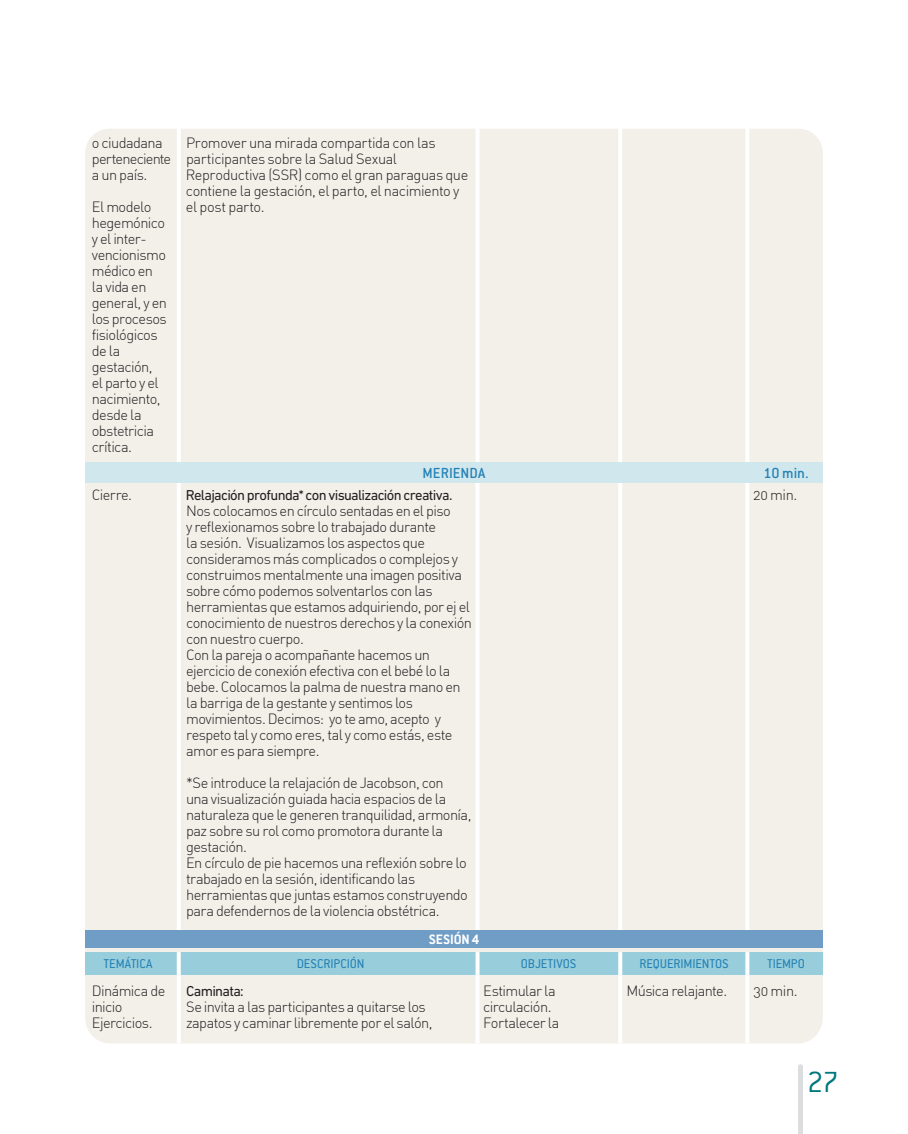
<style>
.page{position:relative;width:908px;height:1134px;background:#fff}
.page>*{position:absolute;margin:0;border:0;box-sizing:border-box;transform-origin:0 0}
.t1{font:300 32px "Conduit ITC Std";color:#00787d}
.t2{font:500 16px "Conduit ITC Std";color:#2581b5}
.t3{font:700 15px "Conduit ITC Std";color:#fff}
.t4{font:300 14.6px/16px "DIN Alternate";letter-spacing:-.04em;color:#231f20}
.t5{font:14.6px "DIN Next LT Pro";letter-spacing:-.045em;color:#231f20}
.t6{font:14px "Conduit ITC Std";color:#2581b5}
</style>
<div class="page">
<svg style="left:798px;top:1064px;width:4px;height:70px"></svg>
<div style="left:85px;top:129px;width:737px;height:914px;background:#f3f0ea"></div>
<hr style="left:177px;top:126px;width:4px;height:808px;background:#fff">
<hr style="left:475px;top:126px;width:4px;height:808px;background:#fff">
<hr style="left:618px;top:126px;width:4px;height:808px;background:#fff">
<hr style="left:745px;top:126px;width:4px;height:808px;background:#fff">
<div style="left:85px;top:462px;width:737px;height:21px;background:#cfe7ed"></div>
<div style="left:85px;top:930px;width:737px;height:17px;background:#6f9dc6"></div>
<div style="left:85px;top:952px;width:737px;height:22px;background:#98cddb"></div>
<hr style="left:177px;top:952px;width:4px;height:91px;background:#fff">
<hr style="left:475px;top:952px;width:4px;height:91px;background:#fff">
<hr style="left:618px;top:952px;width:4px;height:91px;background:#fff">
<hr style="left:745px;top:952px;width:4px;height:91px;background:#fff">
<p class="t4" style="left:92px;top:135px;width:81px">o ciudadana perteneciente a un país.</p>
<p class="t4" style="left:92px;top:199px;width:76px">El modelo hegemónico y el inter&shy;vencionismo médico en la vida en general, y en los procesos fisiológicos de la gestación, el parto y el nacimiento, desde la obstetricia crítica.</p>
<p class="t4" style="left:92px;top:487px;width:42px">Cierre.</p>
<p class="t4" style="left:186px;top:135px;width:284px">Promover una mirada compartida con las participantes sobre la Salud Sexual Reproductiva (SSR) como el gran paraguas que contiene la gestación, el parto, el nacimiento y el post parto.</p>
<p class="t2" style="left:422px;top:463px;width:64px">MERIENDA</p>
<p class="t2" style="left:763px;top:463px;width:47px">10 min.</p>
<p class="t5" style="left:186px;top:487px;width:268px">Relajación profunda* con visualización creativa.</p>
<p class="t4" style="left:186px;top:503px;width:287px">Nos colocamos en círculo sentadas en el piso<br>y reflexionamos sobre lo trabajado durante<br>la sesión. Visualizamos los aspectos que consideramos más complicados o complejos y construimos mentalmente una imagen positiva sobre cómo podemos solventarlos con las herramientas que estamos adquiriendo, por ej el conocimiento de nuestros derechos y la conexión con nuestro cuerpo.<br>Con la pareja o acompañante hacemos un ejercicio de conexión efectiva con el bebé lo la bebe. Colocamos la palma de nuestra mano en la barriga de la gestante y sentimos los movimientos. Decimos: yo te amo, acepto y respeto tal y como eres, tal y como estás, este amor es para siempre.</p>
<p class="t4" style="left:186px;top:775px;width:287px">*Se introduce la relajación de Jacobson, con<br>una visualización guiada hacia espacios de la naturaleza que le generen tranquilidad, armonía, paz sobre su rol como promotora durante la gestación.<br>En círculo de pie hacemos una reflexión sobre lo trabajado en la sesión, identificando las herramientas que juntas estamos construyendo para defendernos de la violencia obstétrica.</p>
<p class="t3" style="left:428px;top:930px;width:52px">SESIÓN 4</p>
<p class="t4" style="left:753px;top:487px;width:45px">20 min.</p>
<p class="t6" style="left:104px;top:955px;width:50px">TEMÁTICA</p>
<p class="t6" style="left:296px;top:955px;width:69px">DESCRIPCIÓN</p>
<p class="t6" style="left:520px;top:955px;width:57px">OBJETIVOS</p>
<p class="t6" style="left:639px;top:955px;width:91px">REQUERIMIENTOS</p>
<p class="t6" style="left:767px;top:955px;width:39px">TIEMPO</p>
<p class="t4" style="left:92px;top:983px;width:75px">Dinámica de inicio<br>Ejercicios.</p>
<p class="t5" style="left:186px;top:983px;width:59px">Caminata:</p>
<p class="t4" style="left:186px;top:999px;width:248px">Se invita a las participantes a quitarse los zapatos y caminar libremente por el salón,</p>
<p class="t4" style="left:483px;top:983px;width:78px">Estimular la circulación.<br>Fortalecer la</p>
<p class="t4" style="left:626px;top:983px;width:102px">Música relajante.</p>
<p class="t4" style="left:753px;top:983px;width:46px">30 min.</p>
<h1 class="t1" style="left:806px;top:1062px;width:33px">27</h1>
</div>
